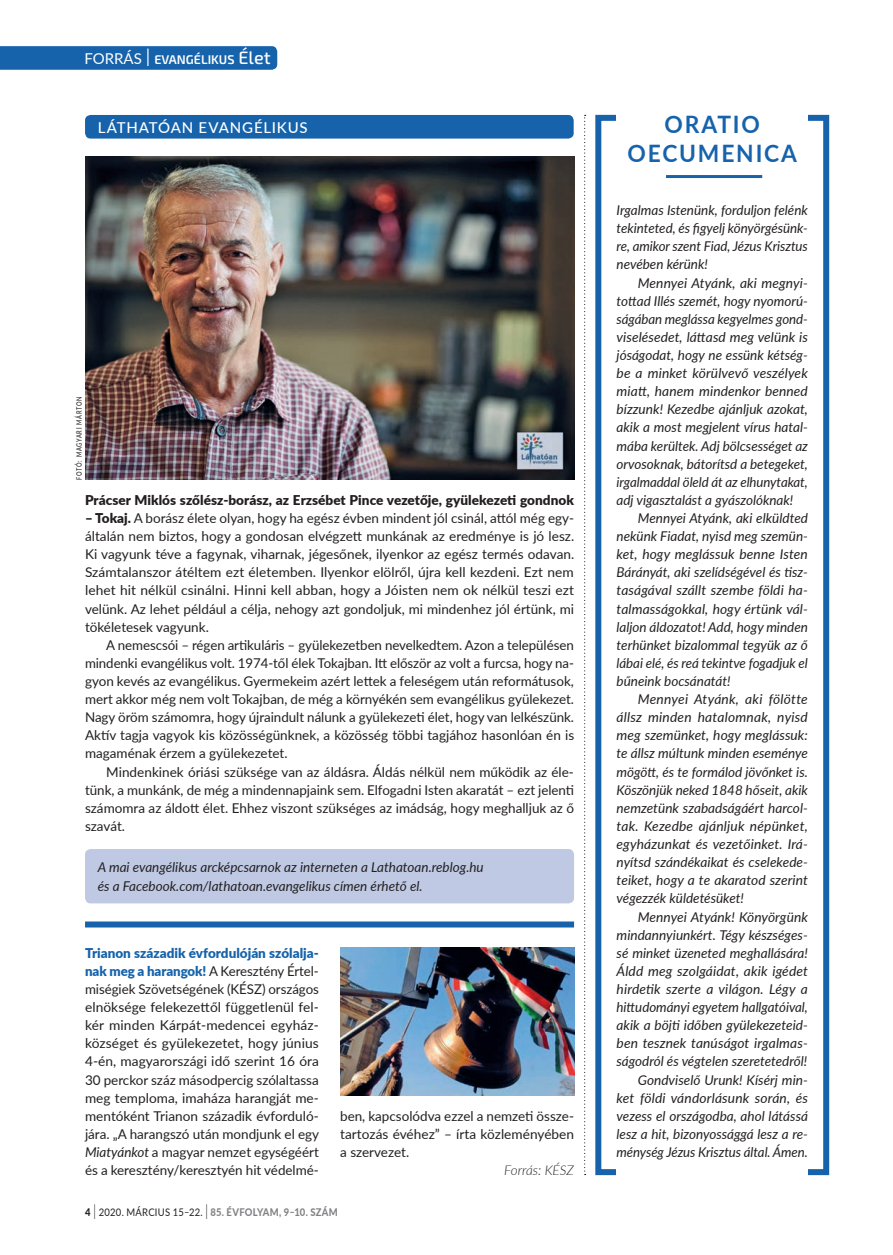
<style>
.page{position:relative;width:893px;height:1255px;background:#fff}
.page>*{position:absolute;margin:0;border:0;box-sizing:border-box;transform-origin:0 0}
.t1{font:700 24px/28.8px "Lato";letter-spacing:.08em;color:#1663ac;text-align:center;scale:.95 1}
.t2{font:500 15px "Lato";letter-spacing:.055em;color:#fff}
.t3{font:13.5px/18.1px "Lato";color:#231f20;text-align:justify}
.t4{font:italic 13.5px/18.1px "Lato";color:#231f20;text-align:justify}
.t5{font:900 13.5px "Lato";color:#231f20}
.t6{font:italic 300 13.5px "Lato";color:#231f20}
.t7{font:600 12.6px "Exo 2";color:#fff}
.t8{font:800 10.5px "Lato";letter-spacing:.025em;color:#808285;scale:.9 1}
.t9{font:500 7.5px "Lato";letter-spacing:.12em;color:#231f20;scale:.75 1}
.s1{font-family:"Lato";font-weight:400;font-size:15px}
.s2{font-weight:300;font-size:25.2px}
.s3{font-weight:500;font-size:18px}
.s4{font-weight:900}
.s5{font-weight:900;color:#1663ac}
.s6{font-style:italic}
.s7{color:#231f20}
.s8{font-weight:300;font-size:21px;color:#231f20}
.s9{font-weight:400;color:#231f20}
</style>
<div class="page">
<svg style="left:0;top:46px;width:277px;height:24px;background:#1a65ad"></svg>
<div style="left:595px;top:115px;width:234px;height:1060px;border:6px solid #1663ac"></div>
<div style="left:617px;top:106px;width:191px;height:1077px;background:#fff"></div>
<hr style="left:666px;top:175px;width:96px;height:3px;background:#1663ac">
<img style="left:85px;top:156px;width:489px;height:323px">
<svg style="left:584px;top:115px;width:2px;height:1057px"></svg>
<div style="left:85px;top:921px;width:489px;height:6px;background:#1663ac"></div>
<div style="left:85px;top:849px;width:489px;height:54px;background:#bfc9e4;border-radius:6px"></div>
<div style="left:85px;top:115px;width:489px;height:24px;background:#1663ac;border-radius:6px"></div>
<img style="left:340px;top:947px;width:234px;height:148px">
<p class="t7" style="left:84px;top:52px;width:188px"><span class="s1">FORRÁS</span> <span class="s2">I</span> EVANGÉLIKUS <span class="s3">Élet</span></p>
<p class="t2" style="left:98px;top:116px;width:211px">LÁTHATÓAN EVANGÉLIKUS</p>
<p class="t9" style="left:74px;top:479px;width:112px;rotate:-90deg">FOTÓ: MAGYARI MÁRTON</p>
<p class="t5" style="left:85px;top:490px;width:490px">Prácser Miklós szőlész-borász, az Erzsébet Pince vezetője, gyülekezeti gondnok</p>
<p class="t3" style="left:85px;top:508px;width:491px"><span class="s4">– Tokaj.</span> A borász élete olyan, hogy ha egész évben mindent jól csinál, attól még egy&shy;általán nem biztos, hogy a gondosan elvégzett munkának az eredménye is jó lesz.<br>Ki vagyunk téve a fagynak, viharnak, jégesőnek, ilyenkor az egész termés odavan.<br>Számtalanszor átéltem ezt életemben. Ilyenkor elölről, újra kell kezdeni. Ezt nem lehet hit nélkül csinálni. Hinni kell abban, hogy a Jóisten nem ok nélkül teszi ezt velünk. Az lehet például a célja, nehogy azt gondoljuk, mi mindenhez jól értünk, mi tökéletesek vagyunk.</p>
<p class="t3" style="left:85px;top:635px;width:491px;text-indent:21px">A nemescsói – régen artikuláris – gyülekezetben nevelkedtem. Azon a településen mindenki evangélikus volt. 1974-től élek Tokajban. Itt először az volt a furcsa, hogy na&shy;gyon kevés az evangélikus. Gyermekeim azért lettek a feleségem után reformátusok, mert akkor még nem volt Tokajban, de még a környékén sem evangélikus gyülekezet.<br>Nagy öröm számomra, hogy újraindult nálunk a gyülekezeti élet, hogy van lelkészünk.<br>Aktív tagja vagyok kis közösségünknek, a közösség többi tagjához hasonlóan én is magaménak érzem a gyülekezetet.</p>
<p class="t3" style="left:85px;top:762px;width:491px;text-indent:21px">Mindenkinek óriási szüksége van az áldásra. Áldás nélkül nem működik az éle&shy;tünk, a munkánk, de még a mindennapjaink sem. Elfogadni Isten akaratát – ezt jelenti számomra az áldott élet. Ehhez viszont szükséges az imádság, hogy meghalljuk az ő szavát.</p>
<p class="t4" style="left:98px;top:857px;width:387px;line-height:18.8px">A mai evangélikus arcképcsarnok az interneten a Lathatoan.reblog.hu és a Facebook.com/lathatoan.evangelikus címen érhető el.</p>
<p class="t3" style="left:85px;top:943px;width:236px"><span class="s5">Trianon századik évfordulóján szólalja&shy;nak meg a harangok!</span> A Keresztény Értel&shy;miségiek Szövetségének (KÉSZ) országos elnöksége felekezettől függetlenül fel&shy;kér minden Kárpát-medencei egyház&shy;községet és gyülekezetet, hogy június 4-én, magyarországi idő szerint 16 óra 30 perckor száz másodpercig szólaltassa meg temploma, imaháza harangját me&shy;mentóként Trianon századik évforduló&shy;jára. „A harangszó után mondjunk el egy <span class="s6">Miatyánkot</span> a magyar nemzet egységéért és a keresztény/keresztyén hit védelmé-</p>
<p class="t3" style="left:340px;top:1106px;width:235px">ben, kapcsolódva ezzel a nemzeti össze&shy;tartozás évéhez” – írta közleményében a szervezet.</p>
<p class="t6" style="left:504px;top:1160px;width:71px">Forrás: KÉSZ</p>
<p class="t8" style="left:85px;top:1203px;width:282px"><span class="s7">4</span> <span class="s8">I</span> <span class="s9">2020. MÁRCIUS 15–22.</span> <span class="s8">I</span> 85. ÉVFOLYAM, 9–10. SZÁM</p>
<h1 class="t1" style="left:627px;top:109px;width:180px">ORATIO<br>OECUMENICA</h1>
<p class="t4" style="left:617px;top:200px;width:193px">Irgalmas Istenünk, forduljon felénk tekinteted, és figyelj könyörgésünk&shy;re, amikor szent Fiad, Jézus Krisztus nevében kérünk!</p>
<p class="t4" style="left:617px;top:273px;width:193px;text-indent:21px">Mennyei Atyánk, aki megnyi&shy;tottad Illés szemét, hogy nyomorú&shy;ságában meglássa kegyelmes gond&shy;viselésedet, láttasd meg velünk is jóságodat, hogy ne essünk kétség&shy;be a minket körülvevő veszélyek miatt, hanem mindenkor benned bízzunk! Kezedbe ajánljuk azokat, akik a most megjelent vírus hatal&shy;mába kerültek. Adj bölcsességet az orvosoknak, bátorítsd a betegeket, irgalmaddal öleld át az elhunytakat, adj vigasztalást a gyászolóknak!</p>
<p class="t4" style="left:617px;top:508px;width:193px;text-indent:21px">Mennyei Atyánk, aki elküldted nekünk Fiadat, nyisd meg szemün&shy;ket, hogy meglássuk benne Isten Bárányát, aki szelídségével és tisz&shy;taságával szállt szembe földi ha&shy;talmasságokkal, hogy értünk vál&shy;laljon áldozatot! Add, hogy minden terhünket bizalommal tegyük az ő lábai elé, és reá tekintve fogadjuk el bűneink bocsánatát!</p>
<p class="t4" style="left:617px;top:689px;width:193px;text-indent:21px">Mennyei Atyánk, aki fölötte állsz minden hatalomnak, nyisd meg szemünket, hogy meglássuk: te állsz múltunk minden eseménye mögött, és te formálod jövőnket is.<br>Köszönjük neked 1848 hőseit, akik nemzetünk szabadságáért harcol&shy;tak. Kezedbe ajánljuk népünket, egyházunkat és vezetőinket. Irá&shy;nyítsd szándékaikat és cselekede&shy;teiket, hogy a te akaratod szerint végezzék küldetésüket!</p>
<p class="t4" style="left:617px;top:906px;width:193px;text-align:right">Mennyei Atyánk! Könyörgünk mindannyiunkért. Tégy készséges&shy;sé minket üzeneted meghallására!<br>Áldd meg szolgáidat, akik igédet hirdetik szerte a világon. Légy a hittudományi egyetem hallgatóival, akik a böjti időben gyülekezeteid&shy;ben tesznek tanúságot irgalmas&shy;ságodról és végtelen szeretetedről!<br>Gondviselő Urunk! Kísérj min-<br>ket földi vándorlásunk során, és vezess el országodba, ahol látássá lesz a hit, bizonyossággá lesz a re&shy;ménység Jézus Krisztus által. Ámen.</p>
</div>
